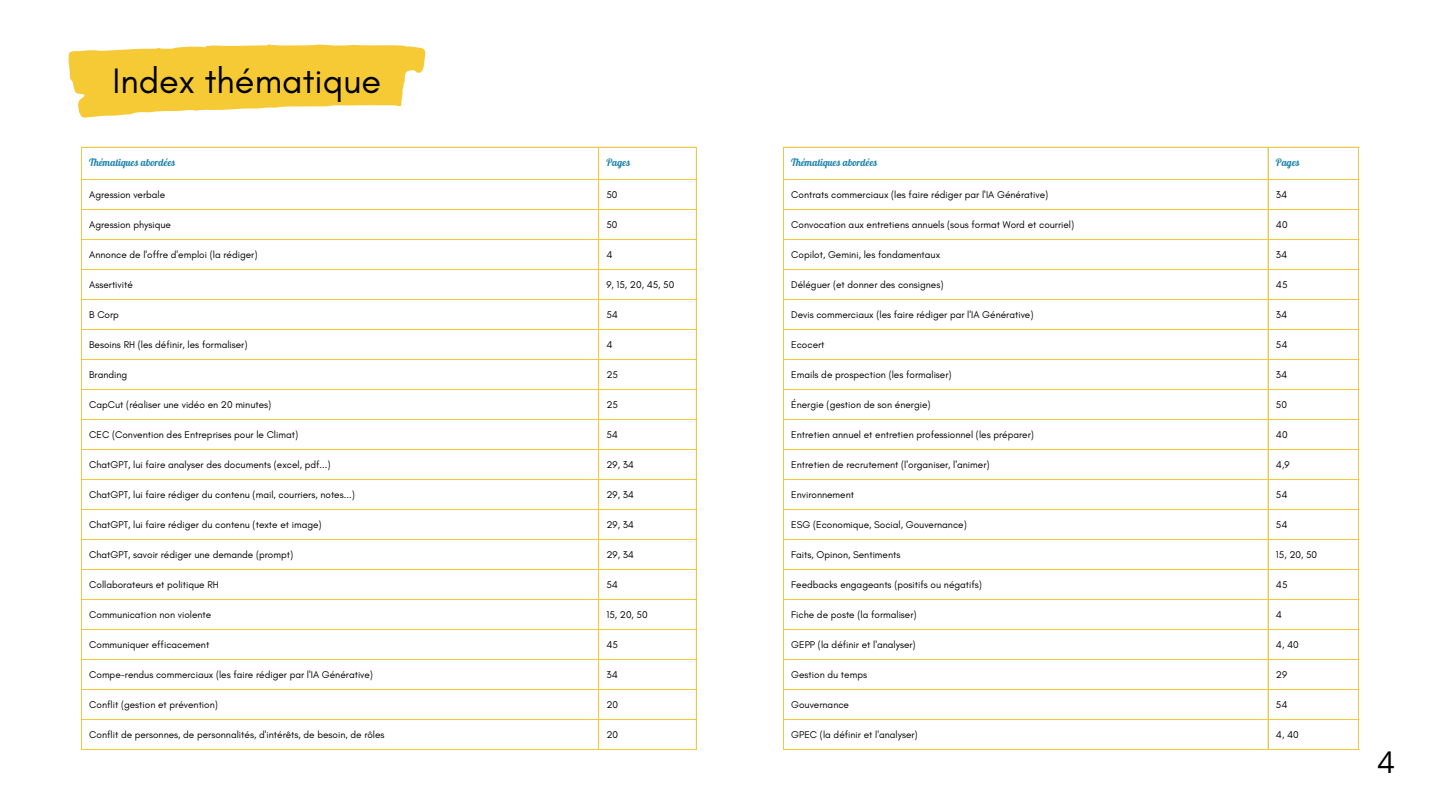
<style>
.page{position:relative;width:1440px;height:810px;background:#fff}
.page>*{position:absolute;margin:0;border:0;box-sizing:border-box;transform-origin:0 0}
.t1{font:36px "Glacial Indifference";color:#000}
.t2{font:30px "Open Sans";color:#000}
.t3{font:10px "Glacial Indifference";color:#000}
.t4{font:10px "Lobster";color:#2287ac}
</style>
<div class="page">
<svg style="left:69px;top:44px;width:356px;height:74px"></svg>
<hr style="left:81px;top:148px;width:1px;height:601px;background:#f5ca34">
<hr style="left:598px;top:148px;width:1px;height:601px;background:#f5ca34">
<hr style="left:696px;top:148px;width:1px;height:601px;background:#f5ca34">
<hr style="left:81px;top:147px;width:616px;height:1px;background:#f5ca34">
<hr style="left:81px;top:179px;width:616px;height:1px;background:#f5ca34">
<hr style="left:81px;top:209px;width:616px;height:1px;background:#f5ca34">
<hr style="left:81px;top:239px;width:616px;height:1px;background:#f5ca34">
<hr style="left:81px;top:269px;width:616px;height:1px;background:#f5ca34">
<hr style="left:81px;top:299px;width:616px;height:1px;background:#f5ca34">
<hr style="left:81px;top:329px;width:616px;height:1px;background:#f5ca34">
<hr style="left:81px;top:359px;width:616px;height:1px;background:#f5ca34">
<hr style="left:81px;top:389px;width:616px;height:1px;background:#f5ca34">
<hr style="left:81px;top:419px;width:616px;height:1px;background:#f5ca34">
<hr style="left:81px;top:449px;width:616px;height:1px;background:#f5ca34">
<hr style="left:81px;top:479px;width:616px;height:1px;background:#f5ca34">
<hr style="left:81px;top:509px;width:616px;height:1px;background:#f5ca34">
<hr style="left:81px;top:539px;width:616px;height:1px;background:#f5ca34">
<hr style="left:81px;top:569px;width:616px;height:1px;background:#f5ca34">
<hr style="left:81px;top:599px;width:616px;height:1px;background:#f5ca34">
<hr style="left:81px;top:629px;width:616px;height:1px;background:#f5ca34">
<hr style="left:81px;top:659px;width:616px;height:1px;background:#f5ca34">
<hr style="left:81px;top:689px;width:616px;height:1px;background:#f5ca34">
<hr style="left:81px;top:719px;width:616px;height:1px;background:#f5ca34">
<hr style="left:81px;top:749px;width:616px;height:1px;background:#f5ca34">
<hr style="left:783px;top:148px;width:1px;height:601px;background:#f5ca34">
<hr style="left:1268px;top:148px;width:1px;height:601px;background:#f5ca34">
<hr style="left:1358px;top:148px;width:1px;height:601px;background:#f5ca34">
<hr style="left:783px;top:147px;width:576px;height:1px;background:#f5ca34">
<hr style="left:783px;top:179px;width:576px;height:1px;background:#f5ca34">
<hr style="left:783px;top:209px;width:576px;height:1px;background:#f5ca34">
<hr style="left:783px;top:239px;width:576px;height:1px;background:#f5ca34">
<hr style="left:783px;top:269px;width:576px;height:1px;background:#f5ca34">
<hr style="left:783px;top:299px;width:576px;height:1px;background:#f5ca34">
<hr style="left:783px;top:329px;width:576px;height:1px;background:#f5ca34">
<hr style="left:783px;top:359px;width:576px;height:1px;background:#f5ca34">
<hr style="left:783px;top:389px;width:576px;height:1px;background:#f5ca34">
<hr style="left:783px;top:419px;width:576px;height:1px;background:#f5ca34">
<hr style="left:783px;top:449px;width:576px;height:1px;background:#f5ca34">
<hr style="left:783px;top:479px;width:576px;height:1px;background:#f5ca34">
<hr style="left:783px;top:509px;width:576px;height:1px;background:#f5ca34">
<hr style="left:783px;top:539px;width:576px;height:1px;background:#f5ca34">
<hr style="left:783px;top:569px;width:576px;height:1px;background:#f5ca34">
<hr style="left:783px;top:599px;width:576px;height:1px;background:#f5ca34">
<hr style="left:783px;top:629px;width:576px;height:1px;background:#f5ca34">
<hr style="left:783px;top:659px;width:576px;height:1px;background:#f5ca34">
<hr style="left:783px;top:689px;width:576px;height:1px;background:#f5ca34">
<hr style="left:783px;top:719px;width:576px;height:1px;background:#f5ca34">
<hr style="left:783px;top:749px;width:576px;height:1px;background:#f5ca34">
<p class="t1" style="left:113px;top:59px;width:270px">Index thématique</p>
<p class="t4" style="left:89px;top:156px;width:88px">Thématiques abordées</p>
<h1 class="t4" style="left:606px;top:156px;width:25px">Pages</h1>
<p class="t3" style="left:89px;top:188px;width:77px">Agression verbale</p>
<p class="t3" style="left:606px;top:188px;width:13px">50</p>
<p class="t3" style="left:89px;top:218px;width:83px">Agression physique</p>
<p class="t3" style="left:606px;top:218px;width:13px">50</p>
<p class="t3" style="left:89px;top:248px;width:170px">Annonce de l'offre d'emploi (la rédiger)</p>
<p class="t3" style="left:606px;top:248px;width:8px">4</p>
<p class="t3" style="left:89px;top:278px;width:45px">Assertivité</p>
<p class="t3" style="left:606px;top:278px;width:69px">9, 15, 20, 45, 50</p>
<p class="t3" style="left:89px;top:308px;width:31px">B Corp</p>
<p class="t3" style="left:606px;top:308px;width:13px">54</p>
<p class="t3" style="left:89px;top:338px;width:160px">Besoins RH (les définir, les formaliser)</p>
<p class="t3" style="left:606px;top:338px;width:8px">4</p>
<p class="t3" style="left:89px;top:368px;width:40px">Branding</p>
<p class="t3" style="left:606px;top:368px;width:13px">25</p>
<p class="t3" style="left:89px;top:398px;width:184px">CapCut (réaliser une vidéo en 20 minutes)</p>
<p class="t3" style="left:606px;top:398px;width:13px">25</p>
<p class="t3" style="left:89px;top:428px;width:210px">CEC (Convention des Entreprises pour le Climat)</p>
<p class="t3" style="left:606px;top:428px;width:13px">54</p>
<p class="t3" style="left:89px;top:458px;width:243px">ChatGPT, lui faire analyser des documents (excel, pdf...)</p>
<p class="t3" style="left:606px;top:458px;width:29px">29, 34</p>
<p class="t3" style="left:89px;top:488px;width:267px">ChatGPT, lui faire rédiger du contenu (mail, courriers, notes...)</p>
<p class="t3" style="left:606px;top:488px;width:29px">29, 34</p>
<p class="t3" style="left:89px;top:518px;width:234px">ChatGPT, lui faire rédiger du contenu (texte et image)</p>
<p class="t3" style="left:606px;top:518px;width:29px">29, 34</p>
<p class="t3" style="left:89px;top:548px;width:205px">ChatGPT, savoir rédiger une demande (prompt)</p>
<p class="t3" style="left:606px;top:548px;width:29px">29, 34</p>
<p class="t3" style="left:89px;top:578px;width:131px">Collaborateurs et politique RH</p>
<p class="t3" style="left:606px;top:578px;width:13px">54</p>
<p class="t3" style="left:89px;top:608px;width:124px">Communication non violente</p>
<p class="t3" style="left:606px;top:608px;width:43px">15, 20, 50</p>
<p class="t3" style="left:89px;top:638px;width:122px">Communiquer efficacement</p>
<p class="t3" style="left:606px;top:638px;width:13px">45</p>
<p class="t3" style="left:89px;top:668px;width:285px">Compe-rendus commerciaux (les faire rédiger par l'IA Générative)</p>
<p class="t3" style="left:606px;top:668px;width:13px">34</p>
<p class="t3" style="left:89px;top:698px;width:130px">Conflit (gestion et prévention)</p>
<p class="t3" style="left:606px;top:698px;width:13px">20</p>
<p class="t3" style="left:89px;top:728px;width:297px">Conflit de personnes, de personnalités, d'intérêts, de besoin, de rôles</p>
<p class="t3" style="left:606px;top:728px;width:13px">20</p>
<p class="t4" style="left:791px;top:156px;width:88px">Thématiques abordées</p>
<p class="t4" style="left:1276px;top:156px;width:25px">Pages</p>
<p class="t3" style="left:791px;top:188px;width:258px">Contrats commerciaux (les faire rédiger par l'IA Générative)</p>
<p class="t3" style="left:1276px;top:188px;width:13px">34</p>
<p class="t3" style="left:791px;top:218px;width:284px">Convocation aux entretiens annuels (sous format Word et courriel)</p>
<p class="t3" style="left:1276px;top:218px;width:13px">40</p>
<p class="t3" style="left:791px;top:248px;width:150px">Copilot, Gemini, les fondamentaux</p>
<p class="t3" style="left:1276px;top:248px;width:13px">34</p>
<p class="t3" style="left:791px;top:278px;width:154px">Déléguer (et donner des consignes)</p>
<p class="t3" style="left:1276px;top:278px;width:13px">45</p>
<p class="t3" style="left:791px;top:308px;width:244px">Devis commerciaux (les faire rédiger par l'IA Générative)</p>
<p class="t3" style="left:1276px;top:308px;width:13px">34</p>
<p class="t3" style="left:791px;top:338px;width:35px">Ecocert</p>
<p class="t3" style="left:1276px;top:338px;width:13px">54</p>
<p class="t3" style="left:791px;top:368px;width:162px">Emails de prospection (les formaliser)</p>
<p class="t3" style="left:1276px;top:368px;width:13px">34</p>
<p class="t3" style="left:791px;top:398px;width:141px">Énergie (gestion de son énergie)</p>
<p class="t3" style="left:1276px;top:398px;width:13px">50</p>
<p class="t3" style="left:791px;top:428px;width:244px">Entretien annuel et entretien professionnel (les préparer)</p>
<p class="t3" style="left:1276px;top:428px;width:13px">40</p>
<p class="t3" style="left:791px;top:458px;width:200px">Entretien de recrutement (l'organiser, l'animer)</p>
<p class="t3" style="left:1276px;top:458px;width:15px">4,9</p>
<p class="t3" style="left:791px;top:488px;width:64px">Environnement</p>
<p class="t3" style="left:1276px;top:488px;width:13px">54</p>
<p class="t3" style="left:791px;top:518px;width:177px">ESG (Economique, Social, Gouvernance)</p>
<p class="t3" style="left:1276px;top:518px;width:13px">54</p>
<p class="t3" style="left:791px;top:548px;width:111px">Faits, Opinon, Sentiments</p>
<p class="t3" style="left:1276px;top:548px;width:43px">15, 20, 50</p>
<p class="t3" style="left:791px;top:578px;width:192px">Feedbacks engageants (positifs ou négatifs)</p>
<p class="t3" style="left:1276px;top:578px;width:13px">45</p>
<p class="t3" style="left:791px;top:608px;width:127px">Fiche de poste (la formaliser)</p>
<p class="t3" style="left:1276px;top:608px;width:8px">4</p>
<p class="t3" style="left:791px;top:638px;width:126px">GEPP (la définir et l'analyser)</p>
<p class="t3" style="left:1276px;top:638px;width:24px">4, 40</p>
<p class="t3" style="left:791px;top:668px;width:77px">Gestion du temps</p>
<p class="t3" style="left:1276px;top:668px;width:13px">29</p>
<p class="t3" style="left:791px;top:698px;width:59px">Gouvernance</p>
<p class="t3" style="left:1276px;top:698px;width:13px">54</p>
<p class="t3" style="left:791px;top:728px;width:128px">GPEC (la définir et l'analyser)</p>
<p class="t3" style="left:1276px;top:728px;width:24px">4, 40</p>
<p class="t2" style="left:1378px;top:741px;width:19px">4</p>
</div>
